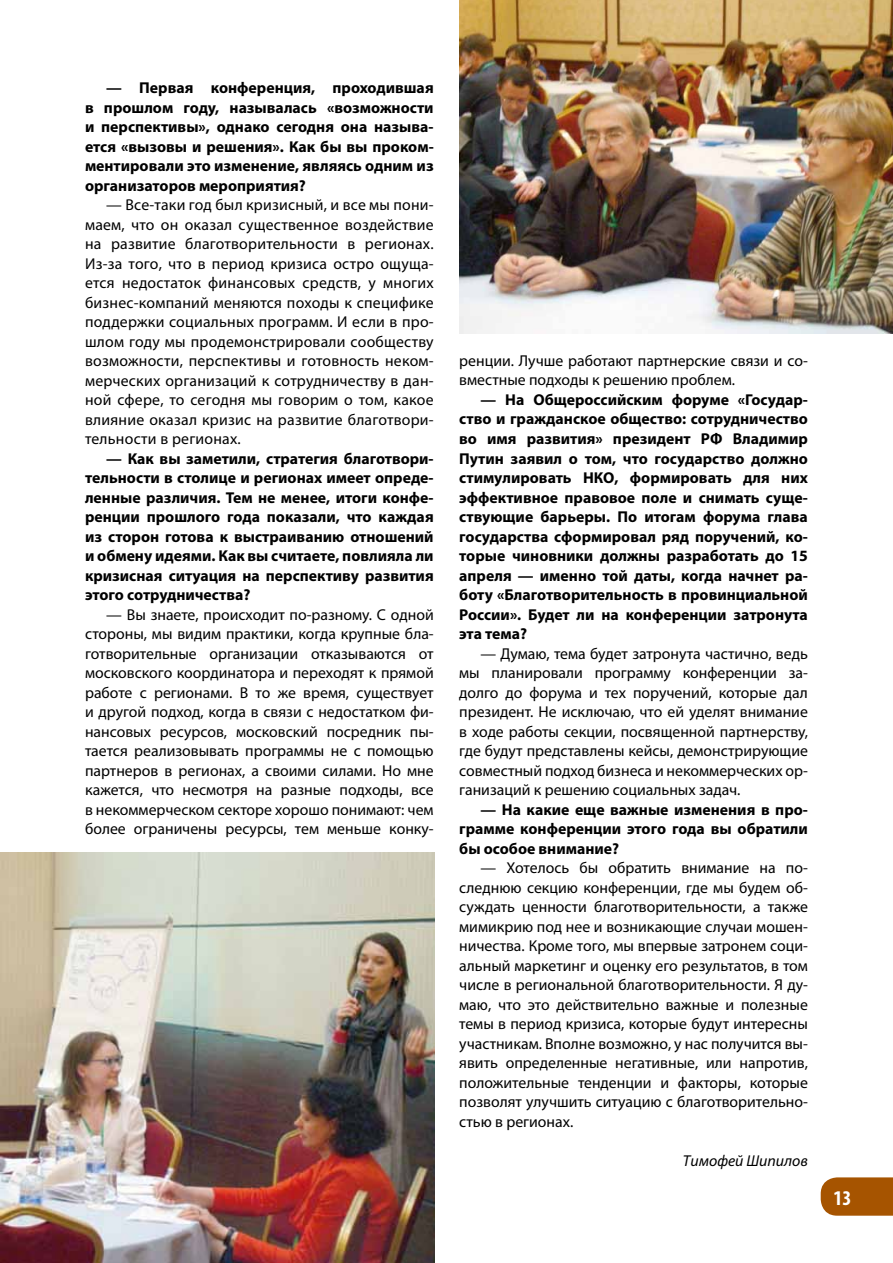
<style>
.page{position:relative;width:893px;height:1263px;background:#fff}
.page>*{position:absolute;margin:0;border:0;box-sizing:border-box;transform-origin:0 0}
.t1{font:700 condensed 21px "Myriad Pro";color:#fff}
.t2{font:15.75px/19.5px "Myriad Pro";color:#000;text-align:justify}
.t3{font:700 15.75px/19.5px "Myriad Pro";color:#000;text-align:justify}
.t4{font:italic 15.75px "Myriad Pro";color:#000}
</style>
<div class="page">
<img style="left:459px;top:0;width:434px;height:333px">
<img style="left:0;top:853px;width:434px;height:410px">
<svg style="left:821px;top:1177px;width:72px;height:39px;background:#aa5d0e"></svg>
<p class="t3" style="left:85px;top:78px;width:350px;text-indent:21px">— Первая конференция, проходившая в прошлом году, называлась «возможности и перспективы», однако сегодня она называ&shy;ется «вызовы и решения». Как бы вы проком&shy;ментировали это изменение, являясь одним из организаторов мероприятия?</p>
<p class="t2" style="left:85px;top:195px;width:350px;text-indent:21px">— Все-таки год был кризисный, и все мы пони&shy;маем, что он оказал существенное воздействие на развитие благотворительности в регионах.<br>Из-за того, что в период кризиса остро ощуща&shy;ется недостаток финансовых средств, у многих бизнес-компаний меняются походы к специфике поддержки социальных программ. И если в про&shy;шлом году мы продемонстрировали сообществу возможности, перспективы и готовность неком&shy;мерческих организаций к сотрудничеству в дан&shy;ной сфере, то сегодня мы говорим о том, какое влияние оказал кризис на развитие благотвори&shy;тельности в регионах.</p>
<p class="t3" style="left:85px;top:449px;width:350px;text-indent:21px">— Как вы заметили, стратегия благотвори&shy;тельности в столице и регионах имеет опреде&shy;ленные различия. Тем не менее, итоги конфе&shy;ренции прошлого года показали, что каждая из сторон готова к выстраиванию отношений и обмену идеями. Как вы считаете, повлияла ли кризисная ситуация на перспективу развития этого сотрудничества?</p>
<p class="t2" style="left:85px;top:605px;width:350px;text-indent:21px">— Вы знаете, происходит по-разному. С одной стороны, мы видим практики, когда крупные бла&shy;готворительные организации отказываются от московского координатора и переходят к прямой работе с регионами. В то же время, существует и другой подход, когда в связи с недостатком фи&shy;нансовых ресурсов, московский посредник пы&shy;тается реализовывать программы не с помощью партнеров в регионах, а своими силами. Но мне кажется, что несмотря на разные подходы, все в некоммерческом секторе хорошо понимают: чем более ограничены ресурсы, тем меньше конку-</p>
<p class="t2" style="left:459px;top:351px;width:350px">ренции. Лучше работают партнерские связи и со&shy;вместные подходы к решению проблем.</p>
<p class="t3" style="left:459px;top:390px;width:350px;text-indent:21px">— На Общероссийским форуме «Государ&shy;ство и гражданское общество: сотрудничество во имя развития» президент РФ Владимир Путин заявил о том, что государство должно стимулировать НКО, формировать для них эффективное правовое поле и снимать суще&shy;ствующие барьеры. По итогам форума глава государства сформировал ряд поручений, ко&shy;торые чиновники должны разработать до 15 апреля — именно той даты, когда начнет ра&shy;боту «Благотворительность в провинциальной России». Будет ли на конференции затронута эта тема?</p>
<p class="t2" style="left:459px;top:644px;width:350px;text-indent:21px">— Думаю, тема будет затронута частично, ведь мы планировали программу конференции за&shy;долго до форума и тех поручений, которые дал президент. Не исключаю, что ей уделят внимание в ходе работы секции, посвященной партнерству, где будут представлены кейсы, демонстрирующие совместный подход бизнеса и некоммерческих ор&shy;ганизаций к решению социальных задач.</p>
<p class="t3" style="left:459px;top:800px;width:350px;text-indent:21px">— На какие еще важные изменения в про&shy;грамме конференции этого года вы обратили бы особое внимание?</p>
<p class="t2" style="left:459px;top:858px;width:350px;text-indent:21px">— Хотелось бы обратить внимание на по&shy;следнюю секцию конференции, где мы будем об&shy;суждать ценности благотворительности, а также мимикрию под нее и возникающие случаи мошен&shy;ничества. Кроме того, мы впервые затронем соци&shy;альный маркетинг и оценку его результатов, в том числе в региональной благотворительности. Я ду&shy;маю, что это действительно важные и полезные темы в период кризиса, которые будут интересны участникам. Вполне возможно, у нас получится вы&shy;явить определенные негативные, или напротив, положительные тенденции и факторы, которые позволят улучшить ситуацию с благотворительно&shy;стью в регионах.</p>
<p class="t4" style="left:683px;top:1152px;width:126px">Тимофей Шипилов</p>
<h1 class="t1" style="left:833px;top:1184px;width:19px">13</h1>
</div>
